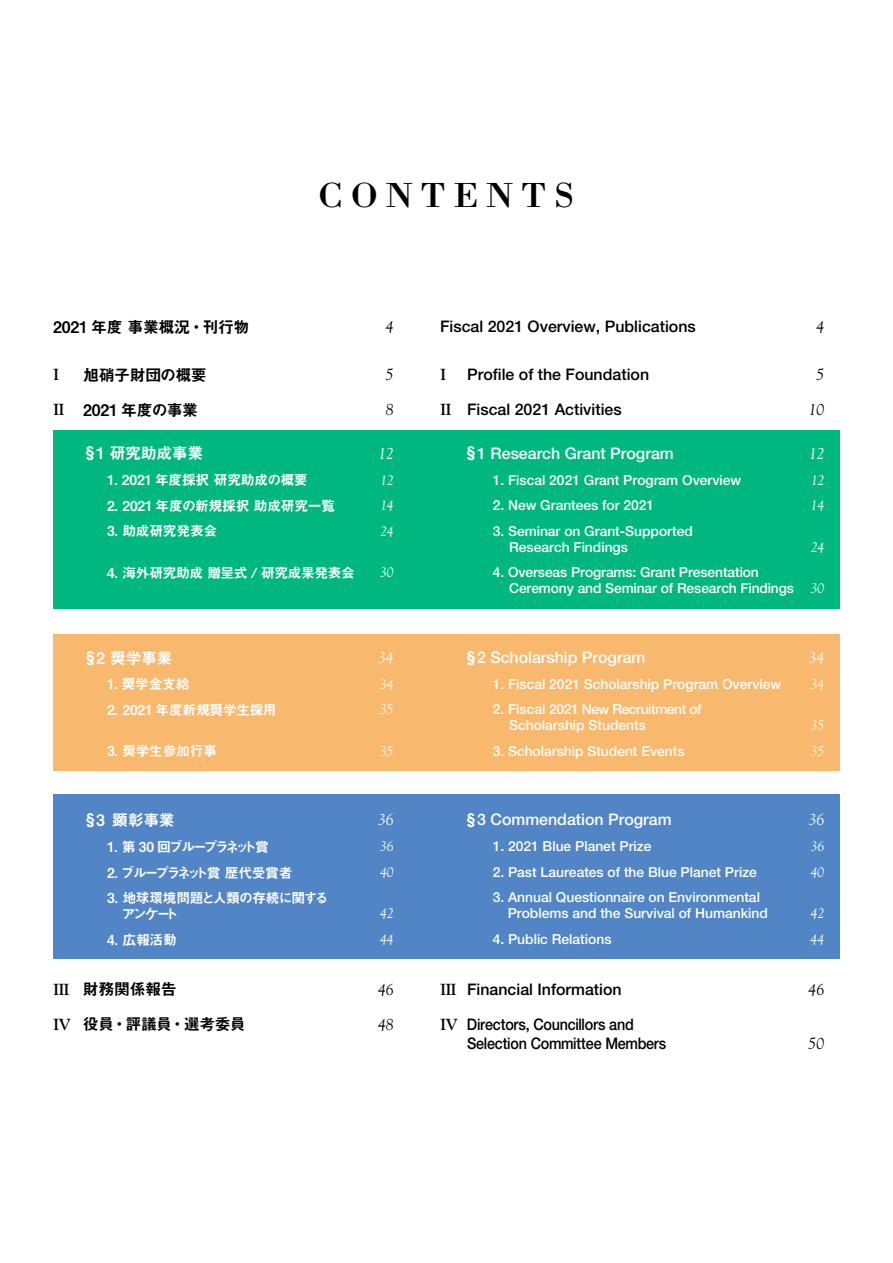
<style>
.page{position:relative;width:893px;height:1263px;background:#fff}
.page>*{position:absolute;margin:0;border:0;box-sizing:border-box;transform-origin:0 0}
.t1{font:36px "Bodoni Std";letter-spacing:.2em;color:#000;scale:1.05 1}
.t2{font:500 15.9px "Helvetica Neue LT Std";color:#000}
.t3{font:500 15.9px "Helvetica Neue LT Std";color:#fff}
.t4{font:500 15.9px/19.2px "Helvetica Neue LT Std";color:#000;scale:.9 1}
.t5{font:15.9px "Midashi Go Pro MB31";letter-spacing:-.025em;color:#000}
.t6{font:15.9px "Midashi Go Pro MB31";letter-spacing:-.03em;color:#fff}
.t7{font:italic 15.9px "Goudy Std";letter-spacing:-.015em;color:#000}
.t8{font:15.9px "Midashi Go Pro MB31";letter-spacing:-.045em;color:#000}
.t9{font:italic 15.9px "Goudy Std";letter-spacing:-.025em;color:#fff}
.t10{font:700 15.9px "Goudy Std";color:#000}
.t11{font:500 13.8px/15.9px "Helvetica Neue LT Std";color:#fff}
.t12{font:13.8px "Midashi Go Pro MB31";letter-spacing:-.03em;color:#fff}
.t13{font:italic 13.8px "Goudy Std";letter-spacing:-.02em;color:#fff}
.t14{font:13.8px "Midashi Go Pro MB31";letter-spacing:-.05em;color:#fff}
.t15{font:13.8px "Midashi Go Pro MB31";letter-spacing:-.13em;color:#fff}
.t16{font:13.8px "Midashi Go Pro MB31";letter-spacing:-.155em;color:#fff}
.s1{font-family:"Goudy Std";font-weight:700}
.s2{font-family:"Midashi Go Pro MB31";font-weight:400}
.s3{font-family:"Goudy Std";font-weight:400;font-style:italic}
</style>
<div class="page">
<div style="left:53px;top:634px;width:787px;height:136px;background:#f8b96e"></div>
<div style="left:53px;top:794px;width:787px;height:164px;background:#5185c5"></div>
<div style="left:53px;top:431px;width:787px;height:178px;background:#00b87f"></div>
<h1 class="t1" style="left:318px;top:174px;width:246px">CONTENTS</h1>
<p class="t5" style="left:53px;top:314px;width:198px">2021 年度 事業概況・刊行物</p>
<p class="t7" style="left:386px;top:317px;width:9px">4</p>
<p class="t2" style="left:440px;top:317px;width:257px">Fiscal 2021 Overview, Publications</p>
<p class="t7" style="left:816px;top:317px;width:9px">4</p>
<p class="t10" style="left:53px;top:365px;width:8px">I</p>
<p class="t5" style="left:83px;top:362px;width:125px">旭硝子財団の概要</p>
<p class="t7" style="left:386px;top:365px;width:9px">5</p>
<p class="t10" style="left:440px;top:365px;width:8px">I</p>
<p class="t2" style="left:467px;top:365px;width:183px">Profile of the Foundation</p>
<p class="t7" style="left:816px;top:365px;width:9px">5</p>
<p class="t5" style="left:53px;top:397px;width:147px"><span class="s1">II</span> 2021 年度の事業</p>
<p class="t7" style="left:386px;top:400px;width:9px">8</p>
<p class="t2" style="left:440px;top:400px;width:183px"><span class="s1">II</span> Fiscal 2021 Activities</p>
<p class="t7" style="left:809px;top:400px;width:17px">10</p>
<p class="t6" style="left:82px;top:441px;width:123px">§1 研究助成事業</p>
<p class="t9" style="left:379px;top:444px;width:17px">12</p>
<p class="t3" style="left:463px;top:443px;width:212px"><span class="s2">§</span>1 Research Grant Program</p>
<p class="t9" style="left:809px;top:444px;width:17px">12</p>
<p class="t12" style="left:107px;top:469px;width:202px">1. 2021 年度採択 研究助成の概要</p>
<p class="t13" style="left:381px;top:471px;width:15px">12</p>
<p class="t11" style="left:493px;top:472px;width:250px">1. Fiscal 2021 Grant Program Overview</p>
<p class="t13" style="left:811px;top:471px;width:15px">12</p>
<p class="t12" style="left:107px;top:494px;width:230px">2. 2021 年度の新規採択 助成研究一覧</p>
<p class="t13" style="left:380px;top:497px;width:15px">14</p>
<p class="t11" style="left:493px;top:497px;width:163px">2. New Grantees for 2021</p>
<p class="t13" style="left:811px;top:497px;width:15px">14</p>
<p class="t12" style="left:107px;top:520px;width:112px">3. 助成研究発表会</p>
<p class="t13" style="left:380px;top:522px;width:15px">24</p>
<p class="t11" style="left:509px;top:523px;width:185px;text-indent:-17px">3. Seminar on Grant-Supported<br>Research Findings</p>
<p class="t13" style="left:811px;top:538px;width:15px">24</p>
<p class="t12" style="left:107px;top:561px;width:249px">4. 海外研究助成 贈呈式 / 研究成果発表会</p>
<p class="t13" style="left:380px;top:564px;width:15px">30</p>
<p class="t11" style="left:509px;top:564px;width:317px;text-indent:-16px">4. Overseas Programs: Grant Presentation<br>Ceremony and Seminar of Research Findings <span class="s3">30</span></p>
<p class="t6" style="left:82px;top:645px;width:92px">§2 奨学事業</p>
<p class="t9" style="left:378px;top:648px;width:17px">34</p>
<p class="t3" style="left:463px;top:648px;width:184px"><span class="s2">§</span>2 Scholarship Program</p>
<p class="t9" style="left:809px;top:648px;width:17px">34</p>
<p class="t12" style="left:107px;top:673px;width:84px">1. 奨学金支給</p>
<p class="t13" style="left:380px;top:675px;width:15px">34</p>
<p class="t11" style="left:493px;top:676px;width:290px">1. Fiscal 2021 Scholarship Program Overview</p>
<p class="t13" style="left:811px;top:675px;width:15px">34</p>
<p class="t12" style="left:107px;top:699px;width:171px">2. 2021 年度新規奨学生採用</p>
<p class="t13" style="left:380px;top:701px;width:15px">35</p>
<p class="t11" style="left:509px;top:701px;width:194px;text-indent:-17px">2. Fiscal 2021 New Recruitment of<br>Scholarship Students</p>
<p class="t13" style="left:811px;top:717px;width:15px">35</p>
<p class="t12" style="left:107px;top:740px;width:111px">3. 奨学生参加行事</p>
<p class="t13" style="left:380px;top:742px;width:15px">35</p>
<p class="t11" style="left:493px;top:743px;width:193px">3. Scholarship Student Events</p>
<p class="t13" style="left:811px;top:742px;width:15px">35</p>
<p class="t6" style="left:82px;top:807px;width:94px">§3 顕彰事業</p>
<p class="t9" style="left:378px;top:810px;width:17px">36</p>
<p class="t3" style="left:463px;top:810px;width:210px"><span class="s2">§</span>3 Commendation Program</p>
<p class="t9" style="left:809px;top:810px;width:17px">36</p>
<p class="t16" style="left:107px;top:836px;width:163px">1. 第 30 回ブループラネット賞</p>
<p class="t13" style="left:380px;top:838px;width:15px">36</p>
<p class="t11" style="left:493px;top:838px;width:160px">1. 2021 Blue Planet Prize</p>
<p class="t13" style="left:811px;top:838px;width:15px">36</p>
<p class="t15" style="left:107px;top:861px;width:187px">2. ブループラネット賞 歴代受賞者</p>
<p class="t13" style="left:380px;top:864px;width:15px">40</p>
<p class="t11" style="left:493px;top:864px;width:266px">2. Past Laureates of the Blue Planet Prize</p>
<p class="t13" style="left:811px;top:864px;width:15px">40</p>
<p class="t14" style="left:107px;top:887px;width:223px">3. 地球環境問題と人類の存続に関する</p>
<p class="t11" style="left:493px;top:889px;width:269px">3. Annual Questionnaire on Environmental</p>
<p class="t12" style="left:122px;top:903px;width:58px">アンケート</p>
<p class="t13" style="left:380px;top:905px;width:15px">42</p>
<p class="t11" style="left:508px;top:905px;width:262px">Problems and the Survival of Humankind</p>
<p class="t13" style="left:811px;top:905px;width:15px">42</p>
<p class="t12" style="left:107px;top:928px;width:71px">4. 広報活動</p>
<p class="t13" style="left:380px;top:931px;width:15px">44</p>
<p class="t11" style="left:493px;top:931px;width:120px">4. Public Relations</p>
<p class="t13" style="left:811px;top:931px;width:15px">44</p>
<p class="t5" style="left:53px;top:976px;width:125px"><span class="s1">III</span> 財務関係報告</p>
<p class="t7" style="left:378px;top:979px;width:17px">46</p>
<p class="t2" style="left:440px;top:979px;width:183px"><span class="s1">III</span> Financial Information</p>
<p class="t7" style="left:809px;top:979px;width:17px">46</p>
<p class="t8" style="left:53px;top:1012px;width:194px"><span class="s1">IV</span> 役員・評議員・選考委員</p>
<p class="t7" style="left:378px;top:1014px;width:17px">48</p>
<p class="t4" style="left:467px;top:1014px;width:223px;text-indent:-27px"><span class="s1">IV</span> Directors, Councillors and<br>Selection Committee Members</p>
<p class="t7" style="left:809px;top:1033px;width:17px">50</p>
</div>
